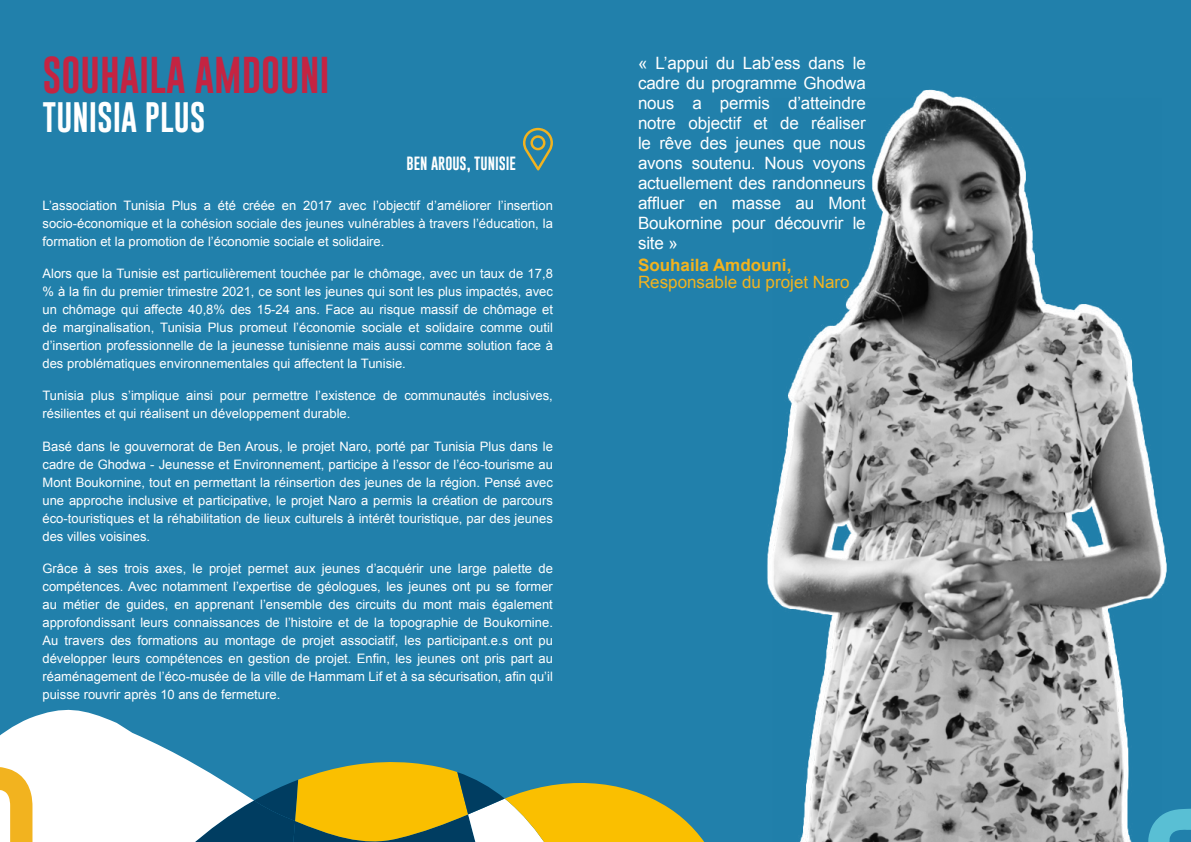
<style>
.page{position:relative;width:1191px;height:842px;background:#2180ab}
.page>*{position:absolute;margin:0;border:0;box-sizing:border-box;transform-origin:0 0}
.t1{font:37.8px "Gobold Uplow";color:#c42442}
.t2{font:31.1px "Gobold Uplow";color:#fff}
.t3{font:17px/20px "Arial";letter-spacing:-.01em;color:#fff;text-align:justify}
.t4{font:17px "Arial";color:#f2b31f}
.t5{font:700 17px "Arial";color:#f2b31f}
.t6{font:14px "Gobold Uplow";color:#fff}
.t7{font:13px/18px "Arial";color:#fff;text-align:justify}
</style>
<div class="page">
<svg style="left:523px;top:128px;width:30px;height:42px"></svg>
<svg style="left:0;top:709px;width:704px;height:133px"></svg>
<img style="left:767px;top:89px;width:400px;height:753px">
<svg style="left:1148px;top:808px;width:43px;height:34px"></svg>
<h1 class="t1" style="left:43px;top:45px;width:289px">SOUHAILA AMDOUNI</h1>
<h2 class="t2" style="left:43px;top:93px;width:164px">TUNISIA PLUS</h2>
<p class="t6" style="left:407px;top:153px;width:111px">BEN AROUS, TUNISIE</p>
<p class="t7" style="left:43px;top:197px;width:512px">L’association Tunisia Plus a été créée en 2017 avec l’objectif d’améliorer l’insertion socio-économique et la cohésion sociale des jeunes vulnérables à travers l’éducation, la formation et la promotion de l’économie sociale et solidaire.</p>
<p class="t7" style="left:43px;top:265px;width:512px">Alors que la Tunisie est particulièrement touchée par le chômage, avec un taux de 17,8 % à la fin du premier trimestre 2021, ce sont les jeunes qui sont les plus impactés, avec un chômage qui affecte 40,8% des 15-24 ans. Face au risque massif de chômage et de marginalisation, Tunisia Plus promeut l’économie sociale et solidaire comme outil d’insertion professionnelle de la jeunesse tunisienne mais aussi comme solution face à des problématiques environnementales qui affectent la Tunisie.</p>
<p class="t7" style="left:43px;top:387px;width:512px">Tunisia plus s’implique ainsi pour permettre l’existence de communautés inclusives, résilientes et qui réalisent un développement durable.</p>
<p class="t7" style="left:43px;top:437px;width:512px">Basé dans le gouvernorat de Ben Arous, le projet Naro, porté par Tunisia Plus dans le cadre de Ghodwa - Jeunesse et Environnement, participe à l’essor de l’éco-tourisme au Mont Boukornine, tout en permettant la réinsertion des jeunes de la région. Pensé avec une approche inclusive et participative, le projet Naro a permis la création de parcours éco-touristiques et la réhabilitation de lieux culturels à intérêt touristique, par des jeunes des villes voisines.</p>
<p class="t7" style="left:43px;top:559px;width:512px">Grâce à ses trois axes, le projet permet aux jeunes d’acquérir une large palette de compétences. Avec notamment l’expertise de géologues, les jeunes ont pu se former au métier de guides, en apprenant l’ensemble des circuits du mont mais également approfondissant leurs connaissances de l’histoire et de la topographie de Boukornine.<br>Au travers des formations au montage de projet associatif, les participant.e.s ont pu développer leurs compétences en gestion de projet. Enfin, les jeunes ont pris part au réaménagement de l’éco-musée de la ville de Hammam Lif et à sa sécurisation, afin qu’il puisse rouvrir après 10 ans de fermeture.</p>
<p class="t3" style="left:638px;top:54px;width:229px">« L’appui du Lab’ess dans le cadre du programme Ghodwa nous a permis d’atteindre notre objectif et de réaliser le rêve des jeunes que nous avons soutenu. Nous voyons actuellement des randonneurs affluer en masse au Mont Boukornine pour découvrir le site »</p>
<h3 class="t5" style="left:638px;top:253px;width:155px">Souhaila Amdouni,</h3>
<h3 class="t4" style="left:638px;top:271px;width:213px">Responsable du projet Naro</h3>
</div>
